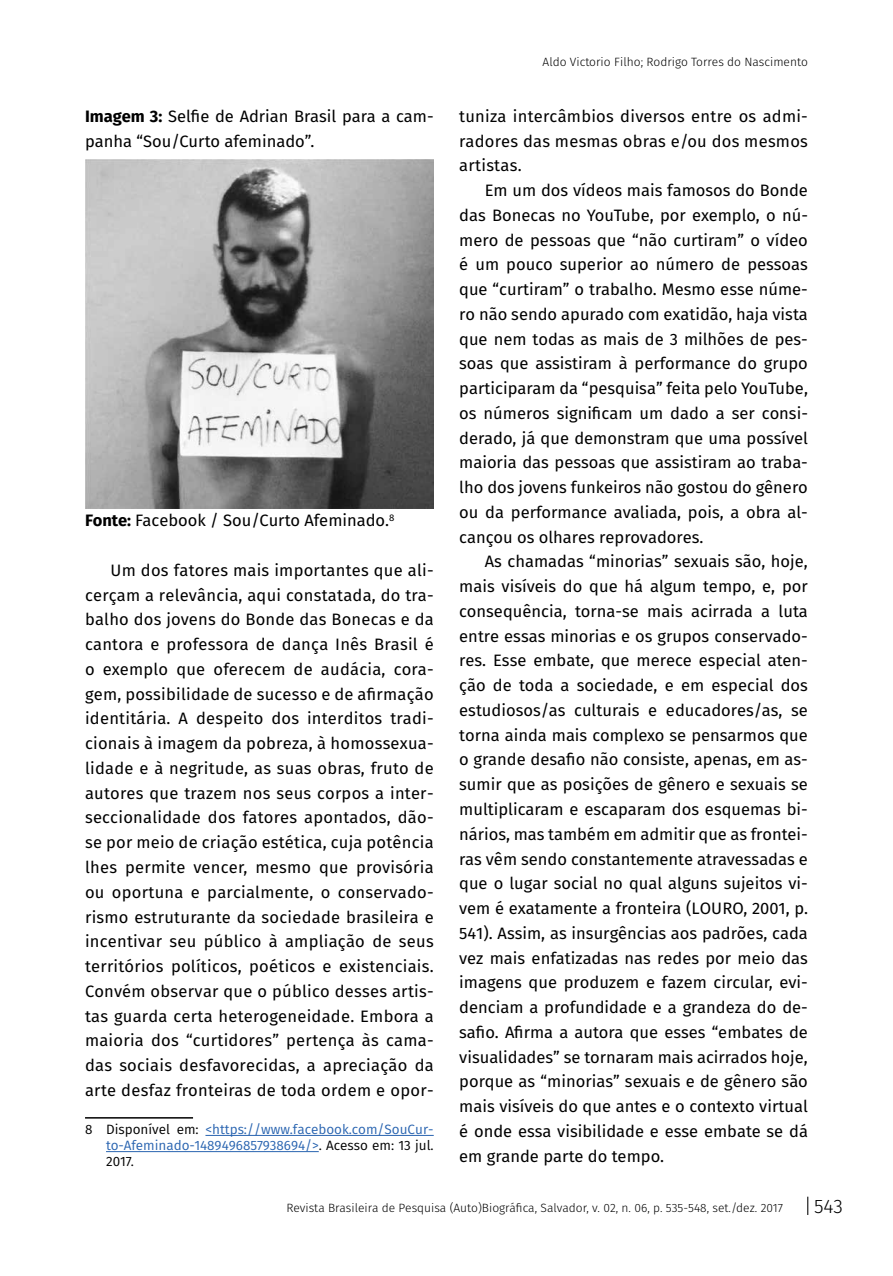
<style>
.page{position:relative;width:893px;height:1276px;background:#fff}
.page>*{position:absolute;margin:0;border:0;box-sizing:border-box;transform-origin:0 0}
.t1{font:300 19.5px "Fira Sans";color:#000}
.t2{font:16.5px/24.8px "Fira Sans";color:#000;text-align:justify}
.t3{font:13.5px/16.2px "Fira Sans";color:#2964b0;text-align:justify}
.t4{font:300 12px "Fira Sans";color:#000}
.s1{font-weight:700}
.s2{color:#000}
</style>
<div class="page">
<svg style="left:807px;top:1196px;width:1px;height:19px"></svg>
<hr style="left:85px;top:1117px;width:108px;height:1px;background:#000">
<hr style="left:205px;top:1135px;width:229px;height:1px;background:#2964b0">
<hr style="left:106px;top:1151px;width:213px;height:1px;background:#2964b0">
<img style="left:85px;top:159px;width:349px;height:350px">
<p class="t2" style="left:85px;top:103px;width:350px"><span class="s1">Imagem 3:</span> Selfie de Adrian Brasil para a cam&shy;panha “Sou/Curto afeminado”.</p>
<p class="t2" style="left:85px;top:508px;width:311px"><span class="s1">Fonte:</span> Facebook / Sou/Curto Afeminado.<sup>8</sup></p>
<p class="t2" style="left:85px;top:557px;width:350px;text-indent:26px">Um dos fatores mais importantes que ali&shy;cerçam a relevância, aqui constatada, do tra&shy;balho dos jovens do Bonde das Bonecas e da cantora e professora de dança Inês Brasil é o exemplo que oferecem de audácia, cora&shy;gem, possibilidade de sucesso e de afirmação identitária. A despeito dos interditos tradi&shy;cionais à imagem da pobreza, à homossexua&shy;lidade e à negritude, as suas obras, fruto de autores que trazem nos seus corpos a inter&shy;seccionalidade dos fatores apontados, dão&shy;se por meio de criação estética, cuja potência lhes permite vencer, mesmo que provisória ou oportuna e parcialmente, o conservado&shy;rismo estruturante da sociedade brasileira e incentivar seu público à ampliação de seus territórios políticos, poéticos e existenciais.<br>Convém observar que o público desses artis&shy;tas guarda certa heterogeneidade. Embora a maioria dos “curtidores” pertença às cama&shy;das sociais desfavorecidas, a apreciação da arte desfaz fronteiras de toda ordem e opor-</p>
<p class="t3" style="left:106px;top:1121px;width:329px;text-indent:-21px"><span class="s2">8 Disponível em:</span> &lt;https://www.facebook.com/SouCur&shy;to-Afeminado-1489496857938694/&gt;<span class="s2">. Acesso em: 13 jul.<br>2017.</span></p>
<p class="t4" style="left:543px;top:53px;width:267px">Aldo Victorio Filho; Rodrigo Torres do Nascimento</p>
<p class="t2" style="left:459px;top:103px;width:350px">tuniza intercâmbios diversos entre os admi&shy;radores das mesmas obras e/ou dos mesmos artistas.</p>
<p class="t2" style="left:459px;top:177px;width:350px;text-indent:26px">Em um dos vídeos mais famosos do Bonde das Bonecas no YouTube, por exemplo, o nú&shy;mero de pessoas que “não curtiram” o vídeo é um pouco superior ao número de pessoas que “curtiram” o trabalho. Mesmo esse núme&shy;ro não sendo apurado com exatidão, haja vista que nem todas as mais de 3 milhões de pes&shy;soas que assistiram à performance do grupo participaram da “pesquisa” feita pelo YouTube, os números significam um dado a ser consi&shy;derado, já que demonstram que uma possível maioria das pessoas que assistiram ao traba&shy;lho dos jovens funkeiros não gostou do gênero ou da performance avaliada, pois, a obra al&shy;cançou os olhares reprovadores.</p>
<p class="t2" style="left:459px;top:549px;width:350px;text-indent:26px">As chamadas “minorias” sexuais são, hoje, mais visíveis do que há algum tempo, e, por consequência, torna-se mais acirrada a luta entre essas minorias e os grupos conservado&shy;res. Esse embate, que merece especial aten&shy;ção de toda a sociedade, e em especial dos estudiosos/as culturais e educadores/as, se torna ainda mais complexo se pensarmos que o grande desafio não consiste, apenas, em as&shy;sumir que as posições de gênero e sexuais se multiplicaram e escaparam dos esquemas bi&shy;nários, mas também em admitir que as frontei&shy;ras vêm sendo constantemente atravessadas e que o lugar social no qual alguns sujeitos vi&shy;vem é exatamente a fronteira (Louro</p>
<p class="t2" style="left:459px;top:895px;width:350px;text-indent:284px">, 2001, p.<br>541). Assim, as insurgências aos padrões, cada vez mais enfatizadas nas redes por meio das imagens que produzem e fazem circular, evi&shy;denciam a profundidade e a grandeza do de&shy;safio. Afirma a autora que esses “embates de visualidades” se tornaram mais acirrados hoje, porque as “minorias” sexuais e de gênero são mais visíveis do que antes e o contexto virtual é onde essa visibilidade e esse embate se dá em grande parte do tempo.</p>
<p class="t4" style="left:287px;top:1199px;width:498px">Revista Brasileira de Pesquisa (Auto)Biográfica, Salvador, v. 02, n. 06, p. 535-548, set./dez. 2017</p>
<p class="t1" style="left:814px;top:1192px;width:30px">543</p>
</div>
